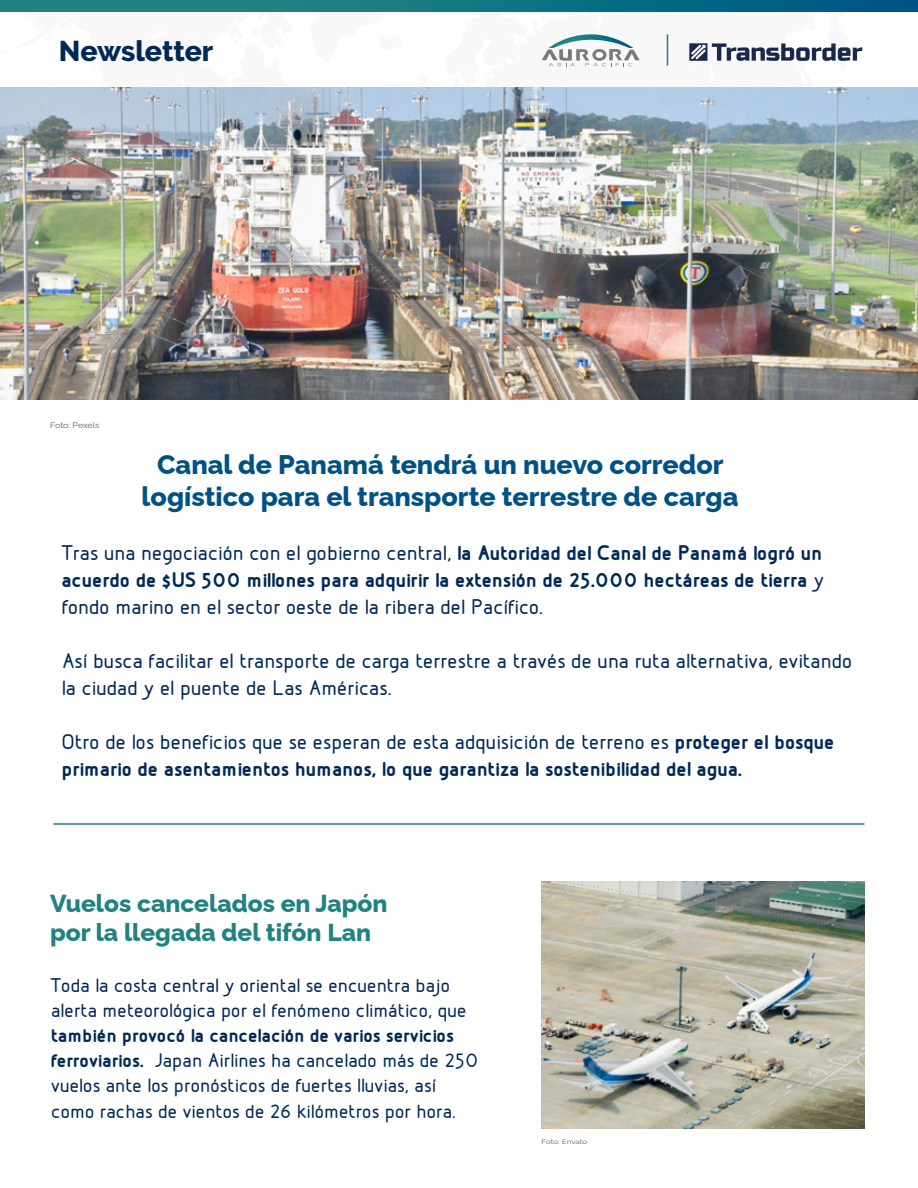
<style>
.page{position:relative;width:918px;height:1188px;background:#fff}
.page>*{position:absolute;margin:0;border:0;box-sizing:border-box;transform-origin:0 0}
.t1{font:800 28.5px "Raleway";letter-spacing:-.005em;color:#002958}
.t2{font:100 26.85px/32.2px "Raleway";color:#005184;text-align:center}
.t3{font:100 24.6px/29.4px "Raleway";color:#208281}
.t4{font:700 22.5px/27px "Designio";color:#002958;text-align:justify}
.t5{font:500 22.5px/27px "Designio";color:#002958}
.t6{font:500 21px/25.2px "Designio";color:#002958}
.t7{font:100 8.1px "Raleway";letter-spacing:-.01em;color:#606060;scale:1.11 1}
.t8{font:100 6.6px "Raleway";letter-spacing:-.01em;color:#606060;scale:1.22 1}
.s1{font-weight:500}
.s2{font-weight:700}
</style>
<div class="page">
<svg style="left:542px;top:34px;width:98px;height:32px"></svg>
<svg style="left:0;top:0;width:918px;height:12px;background:#107381"></svg>
<hr style="left:54px;top:823px;width:810px;height:2px;background:#208281">
<img style="left:0;top:87px;width:918px;height:313px">
<svg style="left:689px;top:43px;width:173px;height:18px"></svg>
<img style="left:542px;top:881px;width:322px;height:247px">
<p class="t1" style="left:59px;top:35px;width:156px">Newsletter</p>
<p class="t7" style="left:50px;top:419px;width:46px">Foto: Pexels</p>
<p class="t2" style="left:142px;top:445px;width:598px">Canal de Panamá tendrá un nuevo corredor logístico para el transporte terrestre de carga</p>
<p class="t4" style="left:62px;top:539px;width:764px"><span class="s1">Tras una negociación con el gobierno central,</span> la Autoridad del Canal de Panamá logró un acuerdo de $US 500 millones para adquirir la extensión de 25.000 hectáreas de tierra <span class="s1">y fondo marino en el sector oeste de la ribera del Pacífico.</span></p>
<p class="t5" style="left:62px;top:648px;width:792px">Así busca facilitar el transporte de carga terrestre a través de una ruta alternativa, evitando la ciudad y el puente de Las Américas.</p>
<p class="t4" style="left:62px;top:728px;width:775px"><span class="s1">Otro de los beneficios que se esperan de esta adquisición de terreno es</span> proteger el bosque primario de asentamientos humanos, lo que garantiza la sostenibilidad del agua.</p>
<p class="t3" style="left:50px;top:886px;width:339px">Vuelos cancelados en Japón por la llegada del tifón Lan</p>
<p class="t6" style="left:51px;top:973px;width:417px">Toda la costa central y oriental se encuentra bajo alerta meteorológica por el fenómeno climático, que</p>
<p class="t6" style="left:51px;top:1023px;width:429px"><span class="s2">también provocó la cancelación de varios servicios ferroviarios.</span> Japan Airlines ha cancelado más de 250 vuelos ante los pronósticos de fuertes lluvias, así como rachas de vientos de 26 kilómetros por hora.</p>
<p class="t8" style="left:542px;top:1137px;width:39px">Foto: Envato</p>
</div>
